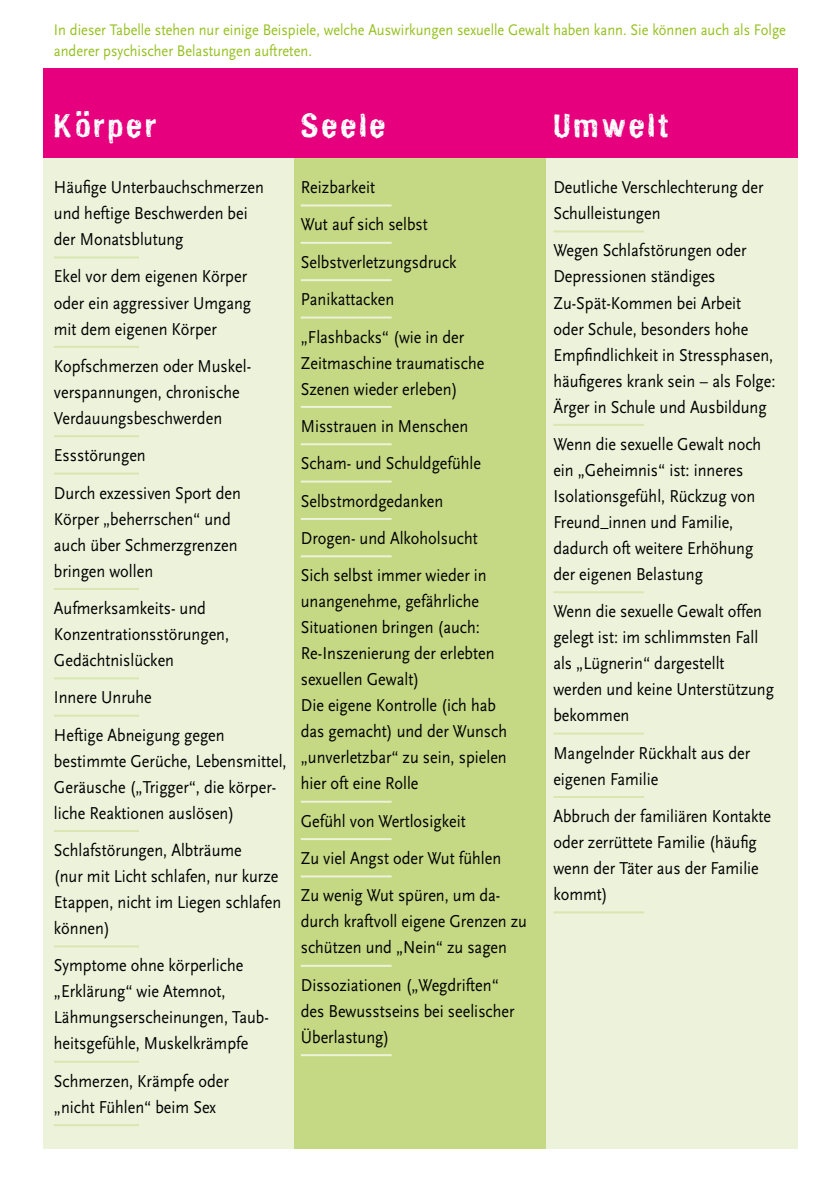
<style>
.page{position:relative;width:840px;height:1191px;background:#fff}
.page>*{position:absolute;margin:0;border:0;box-sizing:border-box;transform-origin:0 0}
.t1{font:700 32px "Hand Vetica";letter-spacing:.1em;color:#fff}
.t2{font:18px/26px "Scala Sans";color:#000;scale:.9 1}
.t3{font:16px/21px "Scala Sans";color:#95c11f;scale:.9 1}
</style>
<div class="page">
<div style="left:43px;top:0;width:754px;height:1148px;background:#ecf3da"></div>
<div style="left:294px;top:0;width:251px;height:1148px;background:#c5d984"></div>
<div style="left:43px;top:0;width:754px;height:85px;background:#fff"></div>
<div style="left:43px;top:68px;width:754px;height:89px;background:#e6007d"></div>
<hr style="left:54px;top:256px;width:85px;height:2px;background:#d9e6b1">
<hr style="left:54px;top:346px;width:85px;height:2px;background:#d9e6b1">
<hr style="left:54px;top:435px;width:85px;height:2px;background:#d9e6b1">
<hr style="left:54px;top:472px;width:85px;height:2px;background:#d9e6b1">
<hr style="left:54px;top:588px;width:85px;height:2px;background:#d9e6b1">
<hr style="left:54px;top:677px;width:85px;height:2px;background:#d9e6b1">
<hr style="left:54px;top:714px;width:85px;height:2px;background:#d9e6b1">
<hr style="left:54px;top:830px;width:85px;height:2px;background:#d9e6b1">
<hr style="left:54px;top:945px;width:85px;height:2px;background:#d9e6b1">
<hr style="left:54px;top:1060px;width:85px;height:2px;background:#d9e6b1">
<hr style="left:54px;top:1124px;width:85px;height:2px;background:#d9e6b1">
<hr style="left:300px;top:204px;width:91px;height:2px;background:#ecf3da">
<hr style="left:300px;top:242px;width:91px;height:2px;background:#ecf3da">
<hr style="left:300px;top:279px;width:91px;height:2px;background:#ecf3da">
<hr style="left:300px;top:316px;width:91px;height:2px;background:#ecf3da">
<hr style="left:300px;top:406px;width:91px;height:2px;background:#ecf3da">
<hr style="left:300px;top:443px;width:91px;height:2px;background:#ecf3da">
<hr style="left:300px;top:480px;width:91px;height:2px;background:#ecf3da">
<hr style="left:300px;top:518px;width:91px;height:2px;background:#ecf3da">
<hr style="left:300px;top:555px;width:91px;height:2px;background:#ecf3da">
<hr style="left:300px;top:800px;width:91px;height:2px;background:#ecf3da">
<hr style="left:300px;top:838px;width:91px;height:2px;background:#ecf3da">
<hr style="left:300px;top:875px;width:91px;height:2px;background:#ecf3da">
<hr style="left:300px;top:964px;width:91px;height:2px;background:#ecf3da">
<hr style="left:300px;top:1054px;width:91px;height:2px;background:#ecf3da">
<hr style="left:553px;top:230px;width:90px;height:2px;background:#d9e6b1">
<hr style="left:553px;top:424px;width:90px;height:2px;background:#d9e6b1">
<hr style="left:553px;top:591px;width:90px;height:2px;background:#d9e6b1">
<hr style="left:553px;top:732px;width:90px;height:2px;background:#d9e6b1">
<hr style="left:553px;top:796px;width:90px;height:2px;background:#d9e6b1">
<hr style="left:553px;top:911px;width:90px;height:2px;background:#d9e6b1">
<p class="t3" style="left:54px;top:19px;width:814px">In dieser Tabelle stehen nur einige Beispiele, welche Auswirkungen sexuelle Gewalt haben kann. Sie können auch als Folge anderer psychischer Belastungen auftreten.</p>
<h1 class="t1" style="left:54px;top:105px;width:104px">Körper</h1>
<p class="t2" style="left:54px;top:175px;width:235px">Häufige Unterbauchschmerzen und heftige Beschwerden bei der Monatsblutung</p>
<p class="t2" style="left:54px;top:264px;width:220px">Ekel vor dem eigenen Körper oder ein aggressiver Umgang mit dem eigenen Körper</p>
<p class="t2" style="left:54px;top:353px;width:220px">Kopfschmerzen oder Muskel&shy;verspannungen, chronische<br>Verdauungsbeschwerden</p>
<p class="t2" style="left:54px;top:437px;width:209px;line-height:37.4px">Essstörungen<br>Durch exzessiven Sport den</p>
<p class="t2" style="left:54px;top:506px;width:205px">Körper „beherrschen“ und auch über Schmerzgrenzen bringen wollen</p>
<p class="t2" style="left:54px;top:595px;width:196px">Aufmerksamkeits- und<br>Konzentrationsstörungen,<br>Gedächtnislücken</p>
<p class="t2" style="left:54px;top:679px;width:191px;line-height:37.4px">Innere Unruhe<br>Heftige Abneigung gegen</p>
<p class="t2" style="left:54px;top:748px;width:260px">bestimmte Gerüche, Lebensmittel,<br>Geräusche („Trigger“, die körper&shy;liche Reaktionen auslösen)</p>
<p class="t2" style="left:54px;top:837px;width:254px">Schlafstörungen, Albträume<br>(nur mit Licht schlafen, nur kurze<br>Etappen, nicht im Liegen schlafen können)</p>
<p class="t2" style="left:54px;top:953px;width:240px">Symptome ohne körperliche „Erklärung“ wie Atemnot,<br>Lähmungserscheinungen, Taub&shy;heitsgefühle, Muskelkrämpfe</p>
<p class="t2" style="left:54px;top:1068px;width:196px">Schmerzen, Krämpfe oder „nicht Fühlen“ beim Sex</p>
<h1 class="t1" style="left:300px;top:105px;width:86px">Seele</h1>
<p class="t2" style="left:300px;top:169px;width:183px;line-height:37.4px">Reizbarkeit<br>Wut auf sich selbst<br>Selbstverletzungsdruck<br>Panikattacken „Flashbacks“ (wie in der</p>
<p class="t2" style="left:300px;top:350px;width:205px">Zeitmaschine traumatische<br>Szenen wieder erleben)</p>
<p class="t2" style="left:300px;top:408px;width:208px;line-height:37.4px">Misstrauen in Menschen<br>Scham- und Schuldgefühle<br>Selbstmordgedanken<br>Drogen- und Alkoholsucht<br>Sich selbst immer wieder in</p>
<p class="t2" style="left:300px;top:589px;width:230px">unangenehme, gefährliche<br>Situationen bringen (auch:<br>Re-Inszenierung der erlebten sexuellen Gewalt)<br>Die eigene Kontrolle (ich hab das gemacht) und der Wunsch „unverletzbar“ zu sein, spielen hier oft eine Rolle</p>
<p class="t2" style="left:300px;top:802px;width:224px;line-height:37.4px">Gefühl von Wertlosigkeit<br>Zu viel Angst oder Wut fühlen<br>Zu wenig Wut spüren, um da-</p>
<p class="t2" style="left:300px;top:909px;width:253px">durch kraftvoll eigene Grenzen zu schützen und „Nein“ zu sagen</p>
<p class="t2" style="left:300px;top:972px;width:239px">Dissoziationen („Wegdriften“ des Bewusstseins bei seelischer<br>Überlastung)</p>
<h1 class="t1" style="left:553px;top:105px;width:116px">Umwelt</h1>
<p class="t2" style="left:553px;top:175px;width:235px">Deutliche Verschlechterung der<br>Schulleistungen</p>
<p class="t2" style="left:553px;top:238px;width:248px">Wegen Schlafstörungen oder<br>Depressionen ständiges<br>Zu-Spät-Kommen bei Arbeit oder Schule, besonders hohe<br>Empfindlichkeit in Stressphasen, häufigeres krank sein – als Folge:<br>Ärger in Schule und Ausbildung</p>
<p class="t2" style="left:553px;top:431px;width:232px">Wenn die sexuelle Gewalt noch ein „Geheimnis“ ist: inneres<br>Isolationsgefühl, Rückzug von<br>Freund_innen und Familie, dadurch oft weitere Erhöhung der eigenen Belastung</p>
<p class="t2" style="left:553px;top:599px;width:246px">Wenn die sexuelle Gewalt offen gelegt ist: im schlimmsten Fall als „Lügnerin“ dargestellt werden und keine Unterstützung bekommen</p>
<p class="t2" style="left:553px;top:740px;width:220px">Mangelnder Rückhalt aus der eigenen Familie</p>
<p class="t2" style="left:553px;top:803px;width:243px">Abbruch der familiären Kontakte oder zerrüttete Familie (häufig wenn der Täter aus der Familie kommt)</p>
</div>
